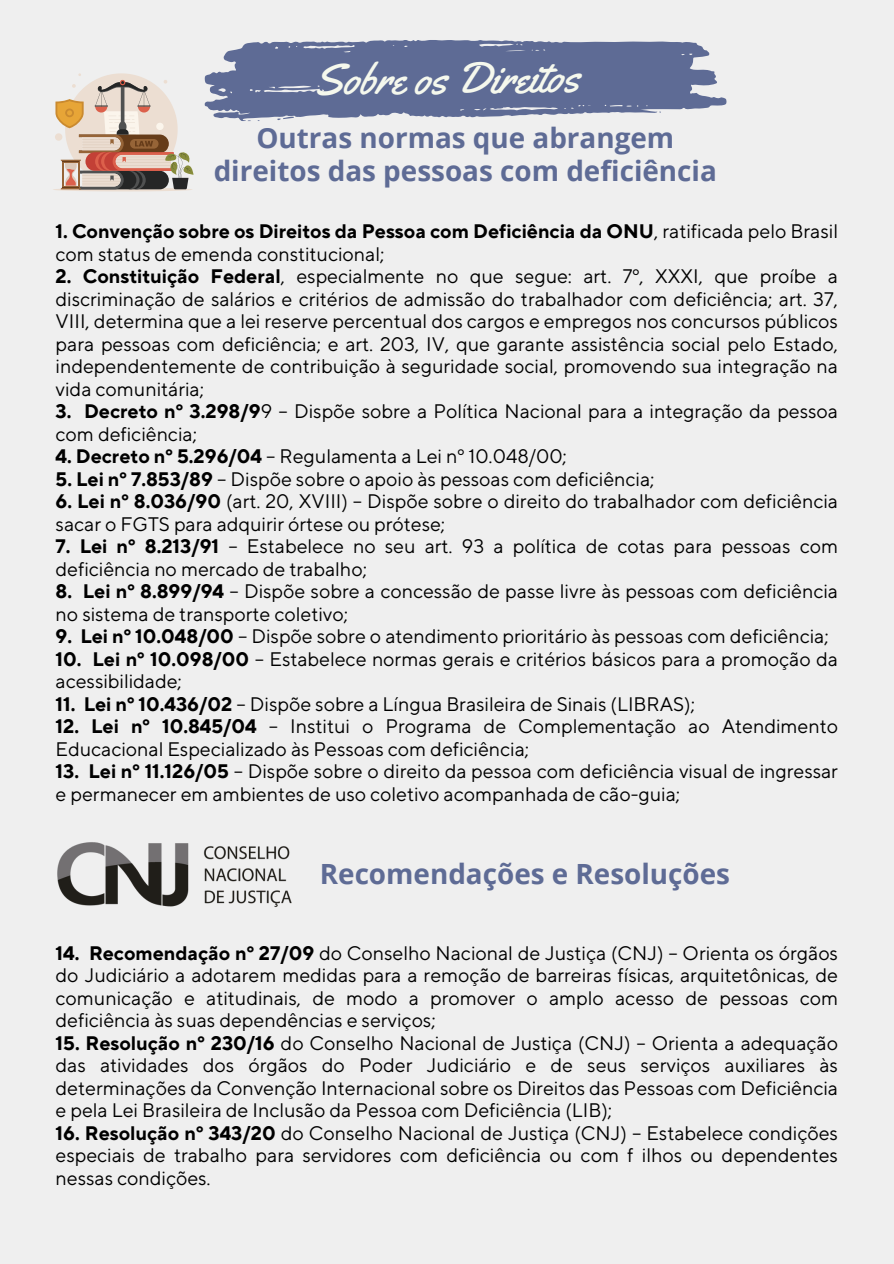
<style>
.page{position:relative;width:894px;height:1264px;background:#fff}
.page>*{position:absolute;margin:0;border:0;box-sizing:border-box;transform-origin:0 0}
.t1{font:44.1px "Yellowtail";color:#f5f8ed}
.t2{font:700 27.9px/33.8px "Open Sans";color:#5e6b95;text-align:center}
.t3{font:19.5px/22.5px "TT Norms Pro";color:#000}
.t4{font:700 19.5px/22.5px "TT Norms Pro";color:#000}
.s1{font-weight:400}
.s2{font-weight:700}
</style>
<div class="page">
<div style="left:0;top:0;width:893px;height:1263px;background:#efefef"></div>
<svg style="left:204px;top:40px;width:522px;height:82px"></svg>
<svg style="left:53px;top:73px;width:140px;height:118px"></svg>
<img style="left:57px;top:842px;width:235px;height:65px">
<p class="t1" style="left:313px;top:53px;width:267px;rotate:-1deg">Sobre os Direitos</p>
<p class="t2" style="left:214px;top:120px;width:504px">Outras normas que abrangem direitos das pessoas com deficiência</p>
<p class="t4" style="left:56px;top:221px;width:783px">1. Convenção sobre os Direitos da Pessoa com Deficiência da ONU<span class="s1">, ratificada pelo Brasil com status de emenda constitucional;</span></p>
<p class="t3" style="left:56px;top:266px;width:783px;text-align:justify"><span class="s2">2. Constituição Federal</span>, especialmente no que segue: art. 7º, XXXI, que proíbe a discriminação de salários e critérios de admissão do trabalhador com deficiência; art. 37, VIII, determina que a lei reserve percentual dos cargos e empregos nos concursos públicos para pessoas com deficiência; e art. 203, IV, que garante assistência social pelo Estado, independentemente de contribuição à seguridade social, promovendo sua integração na vida comunitária;</p>
<h1 class="t3" style="left:56px;top:401px;width:783px"><span class="s2">3. Decreto nº 3.298/9</span>9 – Dispõe sobre a Política Nacional para a integração da pessoa com deficiência;</h1>
<h2 class="t3" style="left:56px;top:446px;width:512px"><span class="s2">4. Decreto nº 5.296/04</span> – Regulamenta a Lei nº 10.048/00;</h2>
<p class="t3" style="left:56px;top:468px;width:600px"><span class="s2">5. Lei nº 7.853/89</span> – Dispõe sobre o apoio às pessoas com deficiência;</p>
<p class="t3" style="left:56px;top:491px;width:783px"><span class="s2">6. Lei nº 8.036/90</span> (art. 20, XVIII) – Dispõe sobre o direito do trabalhador com deficiência sacar o FGTS para adquirir órtese ou prótese;</p>
<p class="t3" style="left:56px;top:536px;width:783px"><span class="s2">7. Lei nº 8.213/91</span> – Estabelece no seu art. 93 a política de cotas para pessoas com deficiência no mercado de trabalho;</p>
<p class="t3" style="left:56px;top:581px;width:783px"><span class="s2">8. Lei nº 8.899/94</span> – Dispõe sobre a concessão de passe livre às pessoas com deficiência no sistema de transporte coletivo;</p>
<p class="t3" style="left:56px;top:626px;width:774px"><span class="s2">9. Lei nº 10.048/00</span> – Dispõe sobre o atendimento prioritário às pessoas com deficiência;</p>
<p class="t3" style="left:56px;top:648px;width:783px"><span class="s2">10. Lei nº 10.098/00</span> – Estabelece normas gerais e critérios básicos para a promoção da acessibilidade;</p>
<p class="t3" style="left:56px;top:693px;width:640px"><span class="s2">11. Lei nº 10.436/02</span> – Dispõe sobre a Língua Brasileira de Sinais (LIBRAS);</p>
<p class="t3" style="left:56px;top:716px;width:783px"><span class="s2">12. Lei nº 10.845/04</span> – Institui o Programa de Complementação ao Atendimento<br>Educacional Especializado às Pessoas com deficiência;</p>
<p class="t3" style="left:56px;top:761px;width:783px"><span class="s2">13. Lei nº 11.126/05</span> – Dispõe sobre o direito da pessoa com deficiência visual de ingressar e permanecer em ambientes de uso coletivo acompanhada de cão-guia;</p>
<p class="t2" style="left:320px;top:855px;width:411px">Recomendações e Resoluções</p>
<p class="t3" style="left:56px;top:942px;width:783px;text-align:justify"><span class="s2">14. Recomendação nº 27/09</span> do Conselho Nacional de Justiça (CNJ) – Orienta os órgãos do Judiciário a adotarem medidas para a remoção de barreiras físicas, arquitetônicas, de comunicação e atitudinais, de modo a promover o amplo acesso de pessoas com deficiência às suas dependências e serviços;</p>
<h2 class="t3" style="left:56px;top:1032px;width:783px;text-align:justify"><span class="s2">15. Resolução nº 230/16</span> do Conselho Nacional de Justiça (CNJ) – Orienta a adequação das atividades dos órgãos do Poder Judiciário e de seus serviços auxiliares às determinações da Convenção Internacional sobre os Direitos das Pessoas com Deficiência e pela Lei Brasileira de Inclusão da Pessoa com Deficiência (LIB);</h2>
<p class="t3" style="left:56px;top:1122px;width:783px;text-align:justify"><span class="s2">16. Resolução nº 343/20</span> do Conselho Nacional de Justiça (CNJ) – Estabelece condições especiais de trabalho para servidores com deficiência ou com f ilhos ou dependentes nessas condições.</p>
</div>
